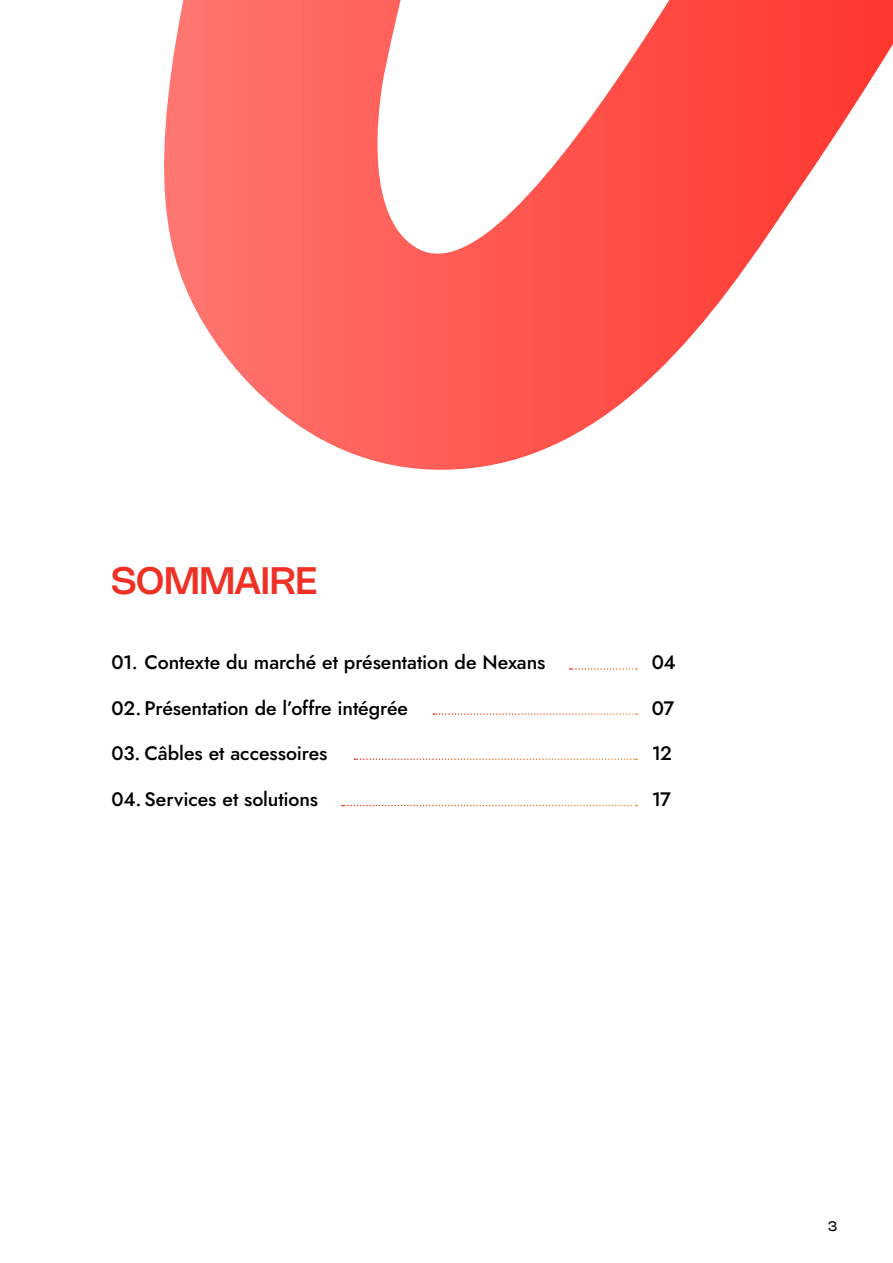
<style>
.page{position:relative;width:893px;height:1263px;background:#fff}
.page>*{position:absolute;margin:0;border:0;box-sizing:border-box;transform-origin:0 0}
.t1{font:500 37.5px "Nohemi";letter-spacing:.01em;color:#ee3124}
.t2{font:500 19.5px "Jost";letter-spacing:-.005em;color:#000}
.t3{font:13.5px "Nohemi";color:#000}
</style>
<div class="page">
<svg style="left:164px;top:0;width:729px;height:470px"></svg>
<svg style="left:570px;top:668px;width:67px;height:2px"></svg>
<svg style="left:433px;top:713px;width:204px;height:2px"></svg>
<svg style="left:355px;top:758px;width:282px;height:2px"></svg>
<svg style="left:342px;top:805px;width:295px;height:1px"></svg>
<h1 class="t1" style="left:112px;top:558px;width:207px">SOMMAIRE</h1>
<p class="t2" style="left:112px;top:649px;width:435px">01. Contexte du marché et présentation de Nexans</p>
<p class="t2" style="left:652px;top:649px;width:26px">04</p>
<p class="t2" style="left:112px;top:695px;width:298px">02. Présentation de l’offre intégrée</p>
<p class="t2" style="left:652px;top:695px;width:24px">07</p>
<p class="t2" style="left:112px;top:740px;width:217px">03. Câbles et accessoires</p>
<p class="t2" style="left:652px;top:740px;width:22px">12</p>
<p class="t2" style="left:112px;top:785px;width:208px">04. Services et solutions</p>
<p class="t2" style="left:652px;top:785px;width:21px">17</p>
<p class="t3" style="left:828px;top:1218px;width:11px">3</p>
</div>
